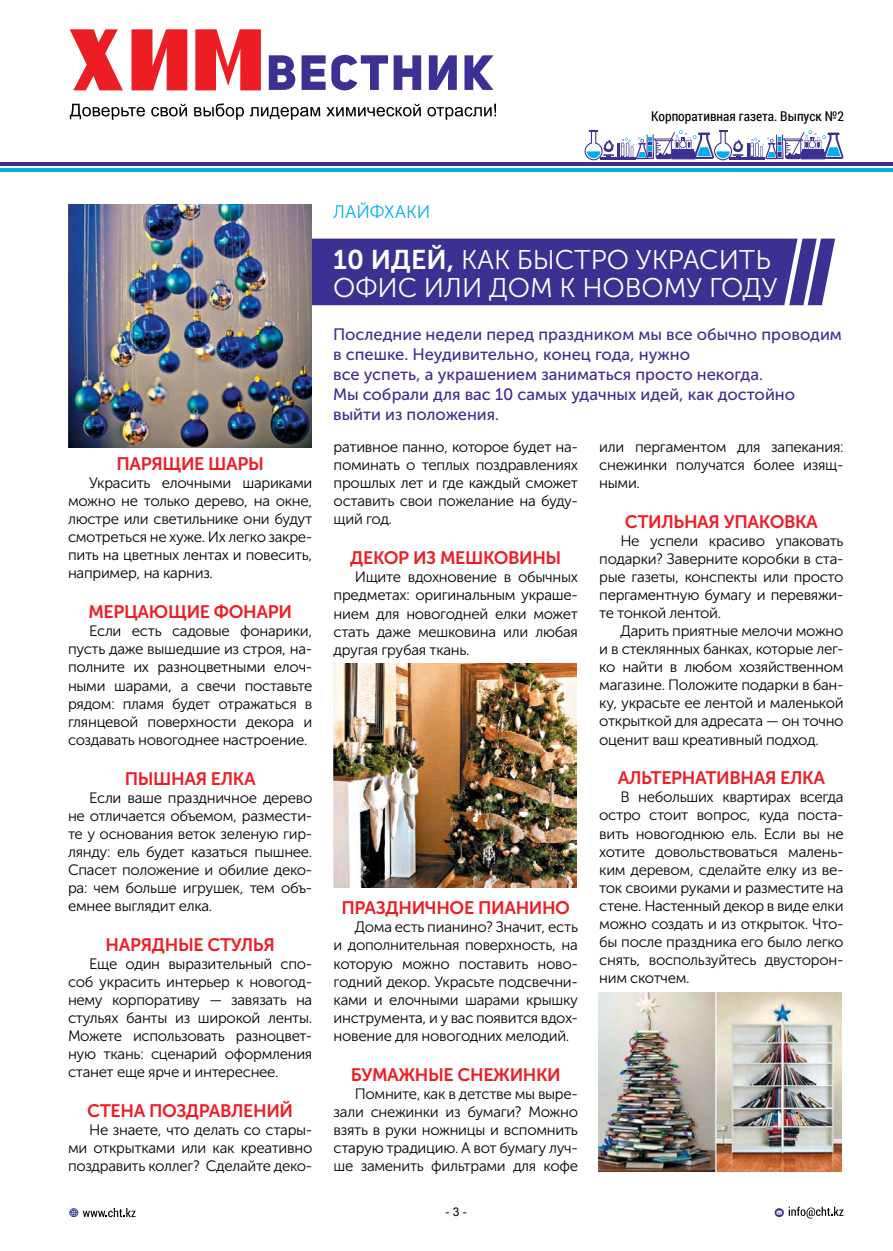
<style>
.page{position:relative;width:893px;height:1251px;background:#fff}
.page>*{position:absolute;margin:0;border:0;box-sizing:border-box;transform-origin:0 0}
.t1{font:27px/28.5px "Museo Sans Cyrillic 300";color:#fff}
.t2{font:18px "Museo Sans Cyrillic 700";letter-spacing:-.02em;color:#ed1d24}
.t3{font:18px "Museo Sans Cyrillic 300";color:#00aeef}
.t4{font:16.5px/19.8px "Museo Sans Cyrillic 500";color:#3b3092}
.t5{font:15px/18px "Museo Sans Cyrillic 300";letter-spacing:-.02em;color:#000;text-align:justify}
.t6{font:13.5px "Roboto Condensed";color:#000}
.t7{font:12px "Arial";color:#000}
.s1{font-family:"Museo Sans Cyrillic 700"}
</style>
<div class="page">
<svg style="left:269px;top:55px;width:27px;height:35px"></svg>
<svg style="left:302px;top:55px;width:86px;height:35px"></svg>
<svg style="left:394px;top:55px;width:27px;height:35px"></svg>
<svg style="left:429px;top:55px;width:28px;height:35px"></svg>
<svg style="left:464px;top:55px;width:29px;height:35px"></svg>
<svg style="left:70px;top:29px;width:191px;height:61px"></svg>
<svg style="left:70px;top:104px;width:75px;height:15px"></svg>
<svg style="left:151px;top:104px;width:36px;height:12px"></svg>
<svg style="left:194px;top:103px;width:50px;height:16px"></svg>
<svg style="left:250px;top:107px;width:70px;height:12px"></svg>
<svg style="left:326px;top:104px;width:95px;height:12px"></svg>
<svg style="left:427px;top:104px;width:68px;height:15px"></svg>
<svg style="left:585px;top:130px;width:258px;height:30px"></svg>
<hr style="left:0;top:162px;width:893px;height:3px;background:#3b3092">
<hr style="left:0;top:168px;width:893px;height:3px;background:#00aeef">
<svg style="left:775px;top:1207px;width:9px;height:9px"></svg>
<svg style="left:776px;top:1210px;width:6px;height:4px"></svg>
<svg style="left:789px;top:1206px;width:54px;height:12px"></svg>
<svg style="left:69px;top:1207px;width:67px;height:9px"></svg>
<div style="left:312px;top:238px;width:523px;height:67px;background:#3c3092"></div>
<img style="left:68px;top:204px;width:244px;height:243px">
<img style="left:598px;top:992px;width:244px;height:179px">
<img style="left:334px;top:663px;width:243px;height:224px">
<p class="t6" style="left:651px;top:107px;width:194px">Корпоративная газета. Выпуск №2</p>
<p class="t2" style="left:116px;top:453px;width:149px">ПАРЯЩИЕ ШАРЫ</p>
<p class="t5" style="left:68px;top:474px;width:246px;text-indent:21px">Украсить елочными шариками можно не только дерево, на окне, люстре или светильнике они будут смотреться не хуже. Их легко закре&shy;пить на цветных лентах и повесить, например, на карниз.</p>
<p class="t2" style="left:88px;top:601px;width:205px">МЕРЦАЮЩИЕ ФОНАРИ</p>
<p class="t5" style="left:68px;top:622px;width:246px;text-indent:21px">Если есть садовые фонарики, пусть даже вышедшие из строя, на&shy;полните их разноцветными елоч&shy;ными шарами, а свечи поставьте рядом: пламя будет отражаться в глянцевой поверхности декора и создавать новогоднее настроение.</p>
<p class="t2" style="left:125px;top:768px;width:132px">ПЫШНАЯ ЕЛКА</p>
<p class="t5" style="left:68px;top:788px;width:246px;text-indent:21px">Если ваше праздничное дерево не отличается объемом, размести&shy;те у основания веток зеленую гир&shy;лянду: ель будет казаться пышнее.<br>Спасет положение и обилие деко&shy;ра: чем больше игрушек, тем объ&shy;емнее выглядит елка.</p>
<p class="t2" style="left:106px;top:934px;width:171px">НАРЯДНЫЕ СТУЛЬЯ</p>
<p class="t5" style="left:68px;top:954px;width:246px;text-indent:21px">Еще один выразительный спо&shy;соб украсить интерьер к новогод&shy;нему корпоративу — завязать на стульях банты из широкой ленты.<br>Можете использовать разноцвет&shy;ную ткань: сценарий оформления станет еще ярче и интереснее.</p>
<p class="t2" style="left:87px;top:1100px;width:207px">СТЕНА ПОЗДРАВЛЕНИЙ</p>
<p class="t5" style="left:68px;top:1120px;width:246px;text-indent:21px">Не знаете, что делать со стары&shy;ми открытками или как креативно поздравить коллег? Сделайте деко-</p>
<p class="t3" style="left:333px;top:202px;width:99px">ЛАЙФХАКИ</p>
<h1 class="t1" style="left:333px;top:245px;width:446px"><span class="s1">10 ИДЕЙ,</span> КАК БЫСТРО УКРАСИТЬ<br>ОФИС ИЛИ ДОМ К НОВОМУ ГОДУ</h1>
<p class="t4" style="left:333px;top:325px;width:510px">Последние недели перед праздником мы все обычно проводим в спешке. Неудивительно, конец года, нужно<br>все успеть, а украшением заниматься просто некогда.<br>Мы собрали для вас 10 самых удачных идей, как достойно выйти из положения.</p>
<p class="t5" style="left:334px;top:438px;width:246px">ративное панно, которое будет на&shy;поминать о теплых поздравлениях прошлых лет и где каждый сможет оставить свои пожелание на буду&shy;щий год.</p>
<p class="t2" style="left:350px;top:548px;width:213px">ДЕКОР ИЗ МЕШКОВИНЫ</p>
<p class="t5" style="left:334px;top:568px;width:246px;text-indent:21px">Ищите вдохновение в обычных предметах: оригинальным украше&shy;нием для новогодней елки может стать даже мешковина или любая другая грубая ткань.</p>
<p class="t2" style="left:342px;top:897px;width:230px">ПРАЗДНИЧНОЕ ПИАНИНО</p>
<p class="t5" style="left:334px;top:918px;width:246px;text-indent:21px">Дома есть пианино? Значит, есть и дополнительная поверхность, на которую можно поставить ново&shy;годний декор. Украсьте подсвечни&shy;ками и елочными шарами крышку инструмента, и у вас появится вдох&shy;новение для новогодних мелодий.</p>
<p class="t2" style="left:351px;top:1064px;width:211px">БУМАЖНЫЕ СНЕЖИНКИ</p>
<p class="t5" style="left:334px;top:1084px;width:246px;text-indent:21px">Помните, как в детстве мы выре&shy;зали снежинки из бумаги? Можно взять в руки ножницы и вспомнить старую традицию. А вот бумагу луч&shy;ше заменить фильтрами для кофе</p>
<p class="t7" style="left:445px;top:1203px;width:23px">- 3 -</p>
<p class="t5" style="left:599px;top:438px;width:246px">или пергаментом для запекания: снежинки получатся более изящ&shy;ными.</p>
<p class="t2" style="left:625px;top:511px;width:195px">СТИЛЬНАЯ УПАКОВКА</p>
<p class="t5" style="left:599px;top:531px;width:246px;text-indent:21px">Не успели красиво упаковать подарки? Заверните коробки в ста&shy;рые газеты, конспекты или просто пергаментную бумагу и перевяжи&shy;те тонкой лентой.</p>
<p class="t5" style="left:599px;top:622px;width:246px;text-indent:21px">Дарить приятные мелочи можно и в стеклянных банках, которые лег&shy;ко найти в любом хозяйственном магазине. Положите подарки в бан&shy;ку, украсьте ее лентой и маленькой открыткой для адресата — он точно оценит ваш креативный подход.</p>
<p class="t2" style="left:618px;top:768px;width:209px">АЛЬТЕРНАТИВНАЯ ЕЛКА</p>
<p class="t5" style="left:599px;top:788px;width:246px;text-indent:21px">В небольших квартирах всегда остро стоит вопрос, куда поста&shy;вить новогоднюю ель. Если вы не хотите довольствоваться малень&shy;ким деревом, сделайте елку из ве&shy;ток своими руками и разместите на стене. Настенный декор в виде елки можно создать и из открыток. Что&shy;бы после праздника его было легко снять, воспользуйтесь двусторон&shy;ним скотчем.</p>
</div>
